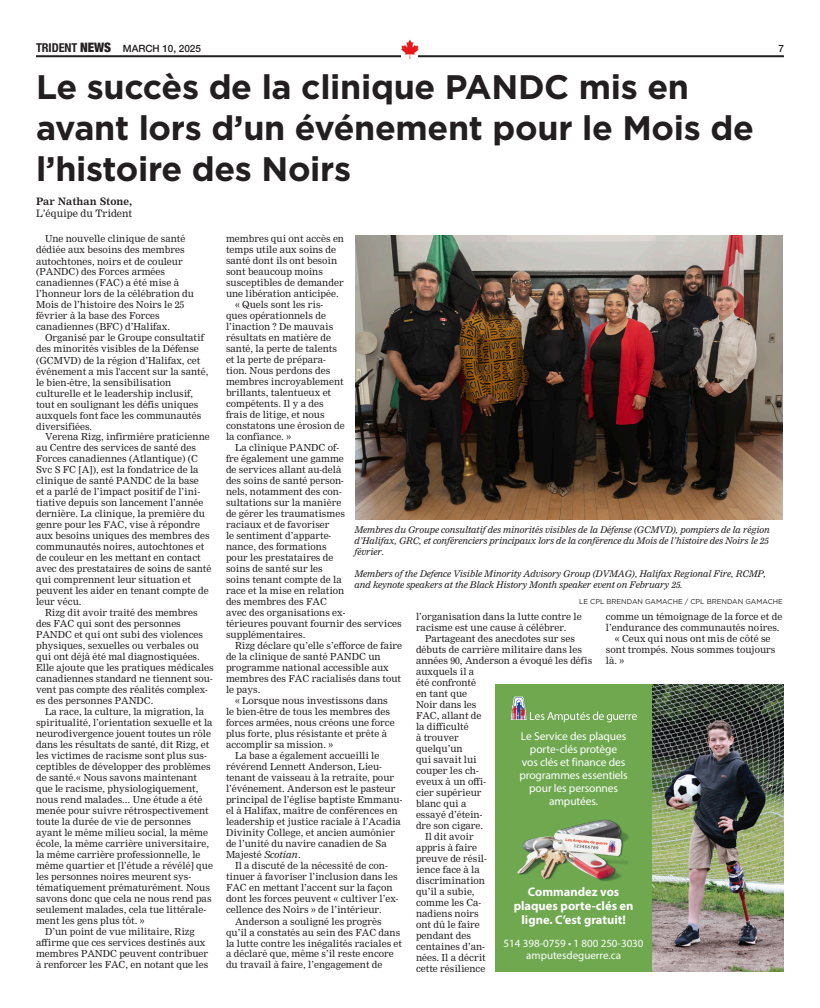
<style>
.page{position:relative;width:820px;height:1008px;background:#fff}
.page>*{position:absolute;margin:0;border:0;box-sizing:border-box;transform-origin:0 0}
.Headlines{font:700 34px/40.8px "Gotham";letter-spacing:-.01em;color:#231f20}
.t1{font:700 12.5px/14px "Myriad Pro";color:#fff;text-align:center}
.t2{font:11.5px/13px "Myriad Pro";letter-spacing:-.01em;color:#fff;text-align:center}
.t3{font:11px/12px "Myriad Pro";color:#fff;text-align:center}
.t4{font:500 10px "Helvetica Neue";letter-spacing:-.005em;color:#231f20}
.Headlines-2{font:10px "Nimrod";color:#231f20}
.Headlines-3{font:700 10px "Nimrod";color:#231f20}
.Body_Text{font:9.5px/11px "Nimrod";color:#231f20}
.Cutline{font:italic 9px/11px "Nimrod";letter-spacing:-.01em;color:#231f20}
.Cutline-2{font:7px "Gotham";color:#231f20}
.s1{font-family:"Helvetica Neue LT Std";font-weight:700;font-stretch:condensed;font-size:12.2px}
.s2{font-weight:900;font-stretch:condensed;font-size:13px}
.s3{font-style:italic}
</style>
<div class="page">
<hr style="left:36px;top:55px;width:747px;height:2px;background:#231f20">
<img style="left:399px;top:39px;width:22px;height:20px">
<img style="left:356px;top:235px;width:426px;height:285px">
<img style="left:651px;top:685px;width:132px;height:287px">
<div style="left:495px;top:685px;width:156px;height:287px;background:#6fa84f"></div>
<img style="left:517px;top:819px;width:112px;height:62px">
<svg style="left:510px;top:697px;width:126px;height:25px"></svg>
<p class="t4" style="left:36px;top:40px;width:166px"><span class="s1">TRIDENT</span> <span class="s2">NEWS</span> MARCH 10, 2025</p>
<p class="t4" style="left:778px;top:41px;width:7px">7</p>
<p class="Headlines" style="left:36px;top:67px;width:719px">Le succès de la clinique PANDC mis en avant lors d’un événement pour le Mois de l’histoire des Noirs</p>
<p class="Headlines-3" style="left:36px;top:195px;width:98px">Par Nathan Stone,</p>
<p class="Headlines-2" style="left:36px;top:207px;width:98px">L’équipe du Trident</p>
<p class="Body_Text" style="left:45px;top:234px;width:142px">Une nouvelle clinique de santé</p>
<p class="Body_Text" style="left:36px;top:245px;width:150px">dédiée aux besoins des membres</p>
<p class="Body_Text" style="left:36px;top:256px;width:148px">autochtones, noirs et de couleur</p>
<p class="Body_Text" style="left:36px;top:267px;width:130px">(PANDC) des Forces armées</p>
<p class="Body_Text" style="left:36px;top:278px;width:144px">canadiennes (FAC) a été mise à</p>
<p class="Body_Text" style="left:36px;top:289px;width:159px">l’honneur lors de la célébration du</p>
<p class="Body_Text" style="left:36px;top:300px;width:150px">Mois de l’histoire des Noirs le 25</p>
<p class="Body_Text" style="left:36px;top:311px;width:125px">février à la base des Forces</p>
<p class="Body_Text" style="left:36px;top:322px;width:135px">canadiennes (BFC) d’Halifax.</p>
<p class="Body_Text" style="left:45px;top:333px;width:160px">Organisé par le Groupe consultatif</p>
<p class="Body_Text" style="left:36px;top:344px;width:164px">des minorités visibles de la Défense</p>
<p class="Body_Text" style="left:36px;top:355px;width:166px">(GCMVD) de la région d’Halifax, cet</p>
<p class="Body_Text" style="left:36px;top:366px;width:174px">événement a mis l'accent sur la santé,</p>
<p class="Body_Text" style="left:36px;top:377px;width:137px">le bien-être, la sensibilisation</p>
<p class="Body_Text" style="left:36px;top:388px;width:159px">culturelle et le leadership inclusif,</p>
<p class="Body_Text" style="left:36px;top:399px;width:164px">tout en soulignant les défis uniques</p>
<p class="Body_Text" style="left:36px;top:410px;width:167px">auxquels font face les communautés</p>
<p class="Body_Text" style="left:36px;top:421px;width:58px">diversifiées.</p>
<p class="Body_Text" style="left:36px;top:432px;width:177px;text-indent:9px">Verena Rizg, infirmière praticienne au Centre des services de santé des Forces canadiennes (Atlantique) (C Svc S FC [A]), est la fondatrice de la clinique de santé PANDC de la base<br>et a parlé de l’impact positif de l’ini&shy;tiative depuis son lancement l’année dernière. La clinique, la première du genre pour les FAC, vise à répondre aux besoins uniques des membres des communautés noires, autochtones et de couleur en les mettant en contact avec des prestataires de soins de santé qui comprennent leur situation et peuvent les aider en tenant compte de leur vécu.</p>
<p class="Body_Text" style="left:36px;top:608px;width:179px;text-indent:9px">Rizg dit avoir traité des membres des FAC qui sont des personnes PANDC et qui ont subi des violences physiques, sexuelles ou verbales ou qui ont déjà été mal diagnostiquées.<br>Elle ajoute que les pratiques médicales canadiennes standard ne tiennent sou&shy;vent pas compte des réalités complex&shy;es des personnes PANDC.</p>
<p class="Body_Text" style="left:36px;top:707px;width:178px;text-indent:9px">La race, la culture, la migration, la spiritualité, l’orientation sexuelle et la neurodivergence jouent toutes un rôle dans les résultats de santé, dit Rizg, et les victimes de racisme sont plus sus&shy;ceptibles de développer des problèmes de santé.« Nous savons maintenant que le racisme, physiologiquement, nous rend malades... Une étude a été menée pour suivre rétrospectivement toute la durée de vie de personnes ayant le même milieu social, la même école, la même carrière universitaire, la même carrière professionnelle, le même quartier et [l’étude a révélé] que les personnes noires meurent sys&shy;tématiquement prématurément. Nous savons donc que cela ne nous rend pas seulement malades, cela tue littérale&shy;ment les gens plus tôt. »</p>
<p class="Body_Text" style="left:36px;top:927px;width:174px;text-align:center">D’un point de vue militaire, Rizg affirme que ces services destinés aux membres PANDC peuvent contribuer à renforcer les FAC, en notant que les</p>
<p class="Body_Text" style="left:226px;top:234px;width:119px">membres qui ont accès en temps utile aux soins de santé dont ils ont besoin sont beaucoup moins susceptibles de demander une libération anticipée.</p>
<p class="Body_Text" style="left:226px;top:300px;width:120px;text-indent:9px">« Quels sont les ris&shy;ques opérationnels de l’inaction ? De mauvais résultats en matière de santé, la perte de talents et la perte de prépara&shy;tion. Nous perdons des membres incroyablement brillants, talentueux et compétents. Il y a des frais de litige, et nous constatons une érosion de la confiance. »</p>
<p class="Body_Text" style="left:226px;top:443px;width:177px;text-indent:9px">La clinique PANDC of-<br>fre également une gamme<br>de services allant au-delà<br>des soins de santé person-<br>nels, notamment des con-<br>sultations sur la manière<br>de gérer les traumatismes<br>raciaux et de favoriser<br>le sentiment d’apparte-<br>nance, des formations<br>pour les prestataires de<br>soins de santé sur les<br>soins tenant compte de la<br>race et la mise en relation<br>des membres des FAC<br>avec des organisations ex-<br>térieures pouvant fournir des services supplémentaires.</p>
<p class="Body_Text" style="left:226px;top:641px;width:178px;text-indent:9px">Rizg déclare qu’elle s’efforce de faire de la clinique de santé PANDC un programme national accessible aux membres des FAC racialisés dans tout le pays.</p>
<p class="Body_Text" style="left:226px;top:696px;width:170px;text-indent:9px">« Lorsque nous investissons dans le bien-être de tous les membres des forces armées, nous créons une force plus forte, plus résistante et prête à accomplir sa mission. »</p>
<p class="Body_Text" style="left:226px;top:751px;width:178px;text-indent:9px">La base a également accueilli le révérend Lennett Anderson, Lieu&shy;tenant de vaisseau à la retraite, pour l’événement. Anderson est le pasteur principal de l’église baptiste Emmanu&shy;el à Halifax, maître de conférences en leadership et justice raciale à l’Acadia Divinity College, et ancien aumônier de l’unité du navire canadien de Sa Majesté <span class="s3">Scotian</span>.</p>
<p class="Body_Text" style="left:226px;top:861px;width:174px;text-indent:9px">Il a discuté de la nécessité de con&shy;tinuer à favoriser l’inclusion dans les FAC en mettant l’accent sur la façon dont les forces peuvent « cultiver l’ex&shy;cellence des Noirs » de l’intérieur.</p>
<p class="Body_Text" style="left:226px;top:916px;width:177px;text-indent:9px">Anderson a souligné les progrès qu’il a constatés au sein des FAC dans la lutte contre les inégalités raciales et a déclaré que, même s’il reste encore du travail à faire, l’engagement de</p>
<p class="Cutline" style="left:354px;top:525px;width:417px">Membres du Groupe consultatif des minorités visibles de la Défense (GCMVD), pompiers de la région d’Halifax, GRC, et conférenciers principaux lors de la conférence du Mois de l’histoire des Noirs le 25 février.</p>
<p class="Cutline" style="left:354px;top:569px;width:413px">Members of the Defence Visible Minority Advisory Group (DVMAG), Halifax Regional Fire, RCMP, and keynote speakers at the Black History Month speaker event on February 25.</p>
<p class="Cutline-2" style="left:579px;top:597px;width:205px">LE CPL BRENDAN GAMACHE / CPL BRENDAN GAMACHE</p>
<p class="Body_Text" style="left:606px;top:611px;width:178px">comme un témoignage de la force et de l’endurance des communautés noires.</p>
<p class="Body_Text" style="left:606px;top:633px;width:171px;text-indent:9px">« Ceux qui nous ont mis de côté se sont trompés. Nous sommes toujours là. »</p>
<p class="Body_Text" style="left:416px;top:611px;width:167px">l’organisation dans la lutte contre le racisme est une cause à célébrer.</p>
<p class="Body_Text" style="left:416px;top:633px;width:178px;text-indent:9px">Partageant des anecdotes sur ses débuts de carrière militaire dans les années 90, Anderson a évoqué les défis auxquels il a<br>été confronté<br>en tant que<br>Noir dans les<br>FAC, allant de<br>la difficulté<br>à trouver<br>quelqu’un<br>qui savait lui<br>couper les ch-<br>eveux à un offi-<br>cier supérieur<br>blanc qui a<br>essayé d’étein-<br>dre son cigare.</p>
<p class="Body_Text" style="left:416px;top:831px;width:72px;text-indent:9px">Il dit avoir appris à faire preuve de résil&shy;ience face à la discrimination qu’il a subie, comme les Ca&shy;nadiens noirs ont dû le faire pendant des centaines d’an&shy;nées. Il a décrit cette résilience</p>
<p class="t2" style="left:519px;top:729px;width:110px">Le Service des plaques porte‑clés protège<br>vos clés et finance des programmes essentiels pour les personnes amputées.</p>
<p class="t1" style="left:513px;top:884px;width:121px">Commandez vos plaques porte-clés en ligne. C’est gratuit!</p>
<p class="t3" style="left:503px;top:937px;width:141px">514 398‑0759 • 1 800 250‑3030 amputesdeguerre.ca</p>
</div>
